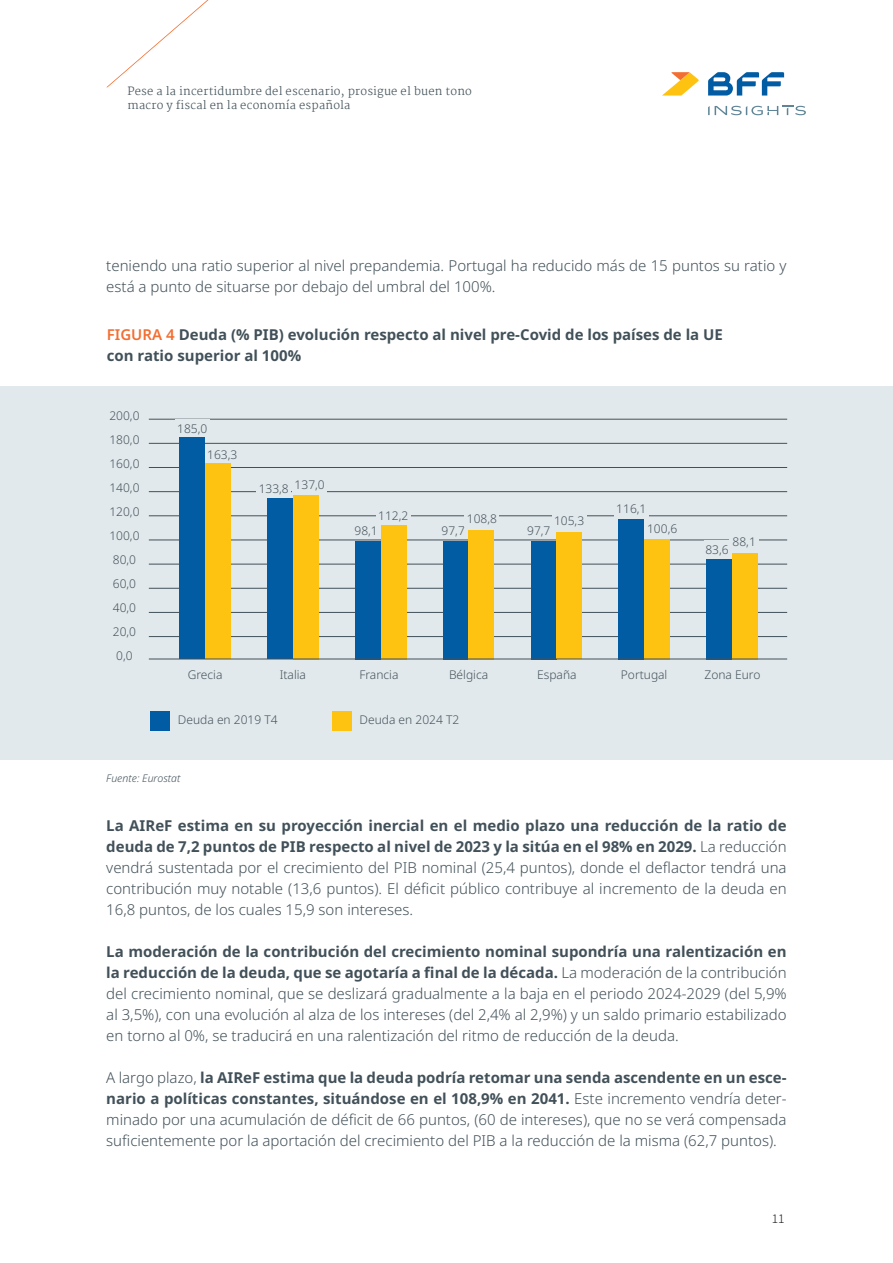
<style>
.page{position:relative;width:893px;height:1263px;background:#fff}
.page>*{position:absolute;margin:0;border:0;box-sizing:border-box;transform-origin:0 0}
.t1{font:300 15px/21px "Noto Sans";color:#425159;text-align:justify}
.t2{font:700 15px "Noto Sans";color:#425159}
.t3{font:300 12px "Noto Sans";color:#425159}
.t4{font:300 12px "Noto Sans TC";color:#231f20}
.t5{font:300 11.25px "Martel";letter-spacing:.02em;color:#425159}
.t6{font:italic 300 10.5px "Noto Sans";color:#425159}
.s1{font-weight:600;color:#f36e31}
.s2{font-weight:700}
</style>
<div class="page">
<svg style="left:708px;top:72px;width:76px;height:24px"></svg>
<svg style="left:662px;top:72px;width:37px;height:24px"></svg>
<svg style="left:708px;top:106px;width:98px;height:9px"></svg>
<svg style="left:107px;top:0;width:101px;height:87px"></svg>
<div style="left:0;top:386px;width:893px;height:374px;background:#e2e9ed"></div>
<hr style="left:149px;top:419px;width:638px;height:1px;background:#425159">
<hr style="left:149px;top:443px;width:638px;height:1px;background:#425159">
<hr style="left:149px;top:467px;width:638px;height:1px;background:#425159">
<hr style="left:149px;top:491px;width:638px;height:1px;background:#425159">
<hr style="left:149px;top:515px;width:638px;height:1px;background:#425159">
<hr style="left:149px;top:540px;width:638px;height:1px;background:#425159">
<hr style="left:149px;top:564px;width:638px;height:1px;background:#425159">
<hr style="left:149px;top:588px;width:638px;height:1px;background:#425159">
<hr style="left:149px;top:612px;width:638px;height:1px;background:#425159">
<hr style="left:149px;top:636px;width:638px;height:1px;background:#425159">
<div style="left:150px;top:711px;width:20px;height:19px;background:#015ca3"></div>
<div style="left:332px;top:711px;width:20px;height:19px;background:#fec210"></div>
<div style="left:180px;top:438px;width:25px;height:221px;background:#015ca3"></div>
<div style="left:205px;top:463px;width:26px;height:196px;background:#fec210"></div>
<div style="left:267px;top:498px;width:26px;height:161px;background:#015ca3"></div>
<div style="left:293px;top:495px;width:25px;height:164px;background:#fec210"></div>
<div style="left:355px;top:541px;width:26px;height:118px;background:#015ca3"></div>
<div style="left:381px;top:525px;width:25px;height:134px;background:#fec210"></div>
<div style="left:443px;top:541px;width:25px;height:118px;background:#015ca3"></div>
<div style="left:469px;top:530px;width:25px;height:129px;background:#fec210"></div>
<div style="left:531px;top:541px;width:25px;height:118px;background:#015ca3"></div>
<div style="left:556px;top:532px;width:26px;height:127px;background:#fec210"></div>
<div style="left:619px;top:519px;width:25px;height:140px;background:#015ca3"></div>
<div style="left:644px;top:539px;width:26px;height:120px;background:#fec210"></div>
<div style="left:706px;top:559px;width:26px;height:100px;background:#015ca3"></div>
<div style="left:732px;top:553px;width:25px;height:106px;background:#fec210"></div>
<div style="left:257px;top:480px;width:34px;height:17px;background:#e2e9ed"></div>
<div style="left:729px;top:533px;width:30px;height:17px;background:#e2e9ed"></div>
<div style="left:293px;top:476px;width:34px;height:17px;background:#e2e9ed"></div>
<div style="left:376px;top:507px;width:34px;height:17px;background:#e2e9ed"></div>
<div style="left:465px;top:510px;width:34px;height:17px;background:#e2e9ed"></div>
<div style="left:552px;top:512px;width:34px;height:17px;background:#e2e9ed"></div>
<div style="left:614px;top:500px;width:34px;height:17px;background:#e2e9ed"></div>
<hr style="left:149px;top:659px;width:638px;height:1px;background:#425159">
<p class="t5" style="left:128px;top:85px;width:346px">Pese a la incertidumbre del escenario, prosigue el buen tono</p>
<p class="t5" style="left:128px;top:99px;width:224px">macro y fiscal en la economía española</p>
<p class="t1" style="left:106px;top:256px;width:682px">teniendo una ratio superior al nivel prepandemia. Portugal ha reducido más de 15 puntos su ratio y está a punto de situarse por debajo del umbral del 100%.</p>
<p class="t2" style="left:107px;top:324px;width:618px"><span class="s1">FIGURA 4</span> Deuda (% PIB) evolución respecto al nivel pre-Covid de los países de la UE</p>
<p class="t2" style="left:107px;top:345px;width:196px">con ratio superior al 100%</p>
<p class="t3" style="left:109px;top:407px;width:32px">200,0</p>
<p class="t3" style="left:109px;top:431px;width:32px">180,0</p>
<p class="t3" style="left:109px;top:455px;width:32px">160,0</p>
<p class="t3" style="left:109px;top:479px;width:32px">140,0</p>
<p class="t3" style="left:109px;top:503px;width:32px">120,0</p>
<p class="t3" style="left:109px;top:527px;width:32px">100,0</p>
<p class="t3" style="left:113px;top:551px;width:25px">80,0</p>
<p class="t3" style="left:113px;top:575px;width:25px">60,0</p>
<p class="t3" style="left:113px;top:599px;width:25px">40,0</p>
<p class="t3" style="left:113px;top:623px;width:25px">20,0</p>
<p class="t3" style="left:116px;top:647px;width:18px">0,0</p>
<p class="t3" style="left:177px;top:420px;width:32px">185,0</p>
<p class="t3" style="left:207px;top:446px;width:32px">163,3</p>
<p class="t3" style="left:295px;top:476px;width:32px">137,0</p>
<p class="t3" style="left:259px;top:480px;width:32px">133,8</p>
<p class="t3" style="left:378px;top:507px;width:32px">112,2</p>
<p class="t3" style="left:467px;top:510px;width:32px">108,8</p>
<p class="t3" style="left:554px;top:512px;width:32px">105,3</p>
<p class="t3" style="left:354px;top:522px;width:25px">98,1</p>
<p class="t3" style="left:442px;top:522px;width:25px">97,7</p>
<p class="t3" style="left:527px;top:522px;width:25px">97,7</p>
<p class="t3" style="left:616px;top:500px;width:32px">116,1</p>
<p class="t3" style="left:647px;top:520px;width:32px">100,6</p>
<p class="t3" style="left:733px;top:533px;width:25px">88,1</p>
<p class="t3" style="left:705px;top:541px;width:25px">83,6</p>
<p class="t3" style="left:188px;top:666px;width:36px">Grecia</p>
<p class="t3" style="left:280px;top:666px;width:28px">Italia</p>
<p class="t3" style="left:359px;top:666px;width:41px">Francia</p>
<p class="t3" style="left:449px;top:666px;width:41px">Bélgica</p>
<p class="t3" style="left:537px;top:666px;width:41px">España</p>
<p class="t3" style="left:621px;top:666px;width:48px">Portugal</p>
<p class="t3" style="left:704px;top:666px;width:58px">Zona Euro</p>
<p class="t3" style="left:178px;top:711px;width:101px">Deuda en 2019 T4</p>
<p class="t3" style="left:360px;top:711px;width:101px">Deuda en 2024 T2</p>
<p class="t6" style="left:106px;top:770px;width:76px">Fuente: Eurostat</p>
<p class="t1" style="left:106px;top:815px;width:682px"><span class="s2">La AIReF estima en su proyección inercial en el medio plazo una reducción de la ratio de deuda de 7,2 puntos de PIB respecto al nivel de 2023 y la sitúa en el 98% en 2029.</span> La reducción vendrá sustentada por el crecimiento del PIB nominal (25,4 puntos), donde el deflactor tendrá una contribución muy notable (13,6 puntos). El déficit público contribuye al incremento de la deuda en 16,8 puntos, de los cuales 15,9 son intereses.</p>
<p class="t1" style="left:106px;top:941px;width:682px"><span class="s2">La moderación de la contribución del crecimiento nominal supondría una ralentización en la reducción de la deuda, que se agotaría a final de la década.</span> La moderación de la contribución del crecimiento nominal, que se deslizará gradualmente a la baja en el periodo 2024-2029 (del 5,9% al 3,5%), con una evolución al alza de los intereses (del 2,4% al 2,9%) y un saldo primario estabilizado en torno al 0%, se traducirá en una ralentización del ritmo de reducción de la deuda.</p>
<p class="t1" style="left:106px;top:1067px;width:682px">A largo plazo, <span class="s2">la AIReF estima que la deuda podría retomar una senda ascendente en un esce&shy;nario a políticas constantes, situándose en el 108,9% en 2041.</span> Este incremento vendría deter&shy;minado por una acumulación de déficit de 66 puntos, (60 de intereses), que no se verá compensada suficientemente por la aportación del crecimiento del PIB a la reducción de la misma (62,7 puntos).</p>
<p class="t4" style="left:772px;top:1212px;width:14px">11</p>
</div>
